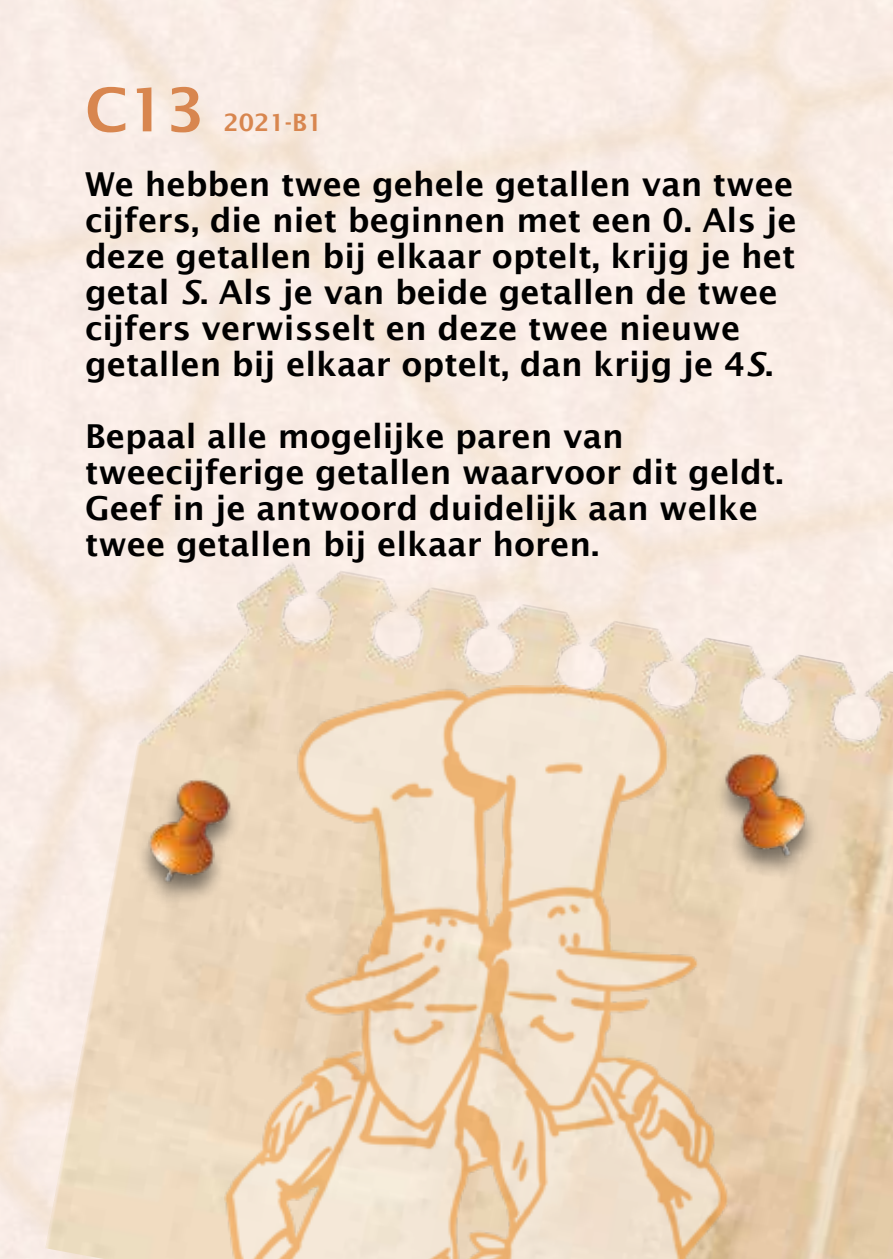
<style>
.page{position:relative;width:893px;height:1259px;background:#fff}
.page>*{position:absolute;margin:0;border:0;box-sizing:border-box;transform-origin:0 0}
.t1{font:600 60px "Lucida Sans";color:#d8864f}
.t2{font:600 33px/36px "Lucida Sans";color:#000}
.t3{font:600 24px "Lucida Sans";color:#d8864f}
.s1{font-style:italic}
</style>
<div class="page">
<img style="left:45px;top:540px;width:848px;height:719px">
<div style="left:135px;top:780px;width:108px;height:131px;background:#ecd7bc"></div>
<img style="left:128px;top:770px;width:97px;height:132px">
<img style="left:225px;top:685px;width:504px;height:574px">
<div style="left:712px;top:754px;width:108px;height:131px;background:#ead5ba"></div>
<img style="left:700px;top:744px;width:127px;height:132px">
<h1 class="t1" style="left:85px;top:76px;width:121px">C13</h1>
<p class="t3" style="left:224px;top:109px;width:101px">2021-B1</p>
<p class="t2" style="left:85px;top:166px;width:713px">We hebben twee gehele getallen van twee cijfers, die niet beginnen met een 0. Als je deze getallen bij elkaar optelt, krijg je het getal <span class="s1">S</span>. Als je van beide getallen de twee cijfers verwisselt en deze twee nieuwe getallen bij elkaar optelt, dan krijg je 4<span class="s1">S</span>.</p>
<p class="t2" style="left:85px;top:418px;width:700px">Bepaal alle mogelijke paren van tweecijferige getallen waarvoor dit geldt.<br>Geef in je antwoord duidelijk aan welke twee getallen bij elkaar horen.</p>
</div>
